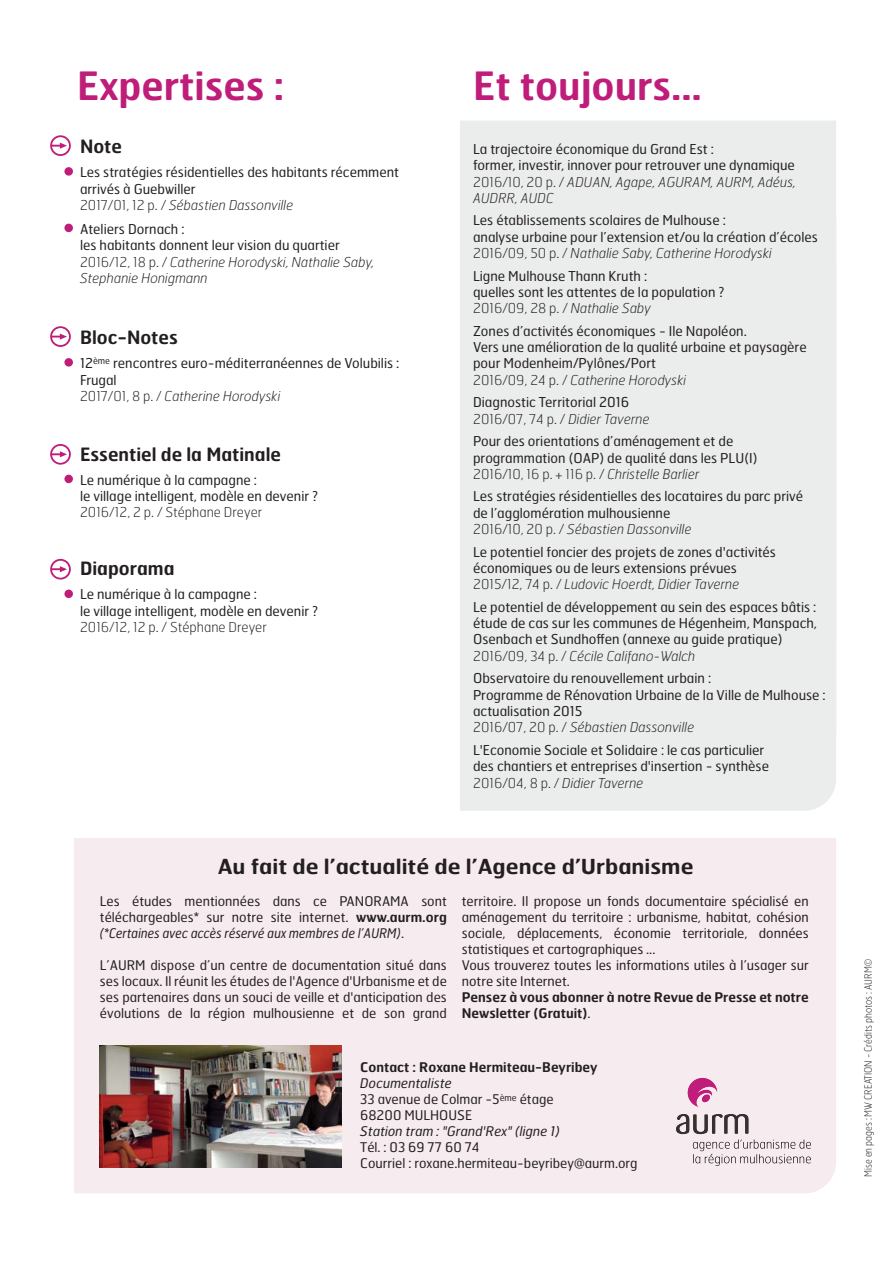
<style>
.page{position:relative;width:893px;height:1263px;background:#fff}
.page>*{position:absolute;margin:0;border:0;box-sizing:border-box;transform-origin:0 0}
.t1{font:600 39px "Hermes FB";color:#bf1d79}
.t2{font:600 20.7px "Hermes FB";color:#231f20;scale:1.09 1}
.t3{font:600 18.3px "Hermes FB";color:#231f20}
.t4{font:13.65px/16.4px "Hermes FB";color:#231f20}
.t5{font:100 13.65px "Hermes FB";color:#231f20}
.t6{font:13.35px/16px "Hermes FB";color:#231f20}
.t7{font:600 13.35px/16px "Hermes FB";color:#231f20}
.t8{font:italic 13.35px "Hermes FB";color:#231f20}
.t9{font:100 10.05px "Hermes FB";color:#231f20;scale:.91 1}
.s1{font-weight:100}
.s2{font-weight:100;font-style:italic}
.s3{font-weight:600}
.s4{font-style:italic}
.s5{font-weight:400}
</style>
<div class="page">
<div style="left:74px;top:838px;width:762px;height:355px;background:#f6ebef"></div>
<svg style="left:676px;top:1114px;width:135px;height:52px;background:#d7cdd1"></svg>
<svg style="left:688px;top:1078px;width:29px;height:29px"></svg>
<div style="left:64px;top:167px;width:9px;height:9px;background:#bf1d79;border-radius:50%"></div>
<div style="left:64px;top:224px;width:9px;height:8px;background:#bf1d79;border-radius:50%"></div>
<svg style="left:64px;top:474px;width:9px;height:10px"></svg>
<div style="left:460px;top:121px;width:376px;height:101px;background:#ebecec"></div>
<div style="left:460px;top:222px;width:376px;height:47px;background:#ebecec"></div>
<div style="left:460px;top:269px;width:376px;height:542px;background:#ebecec"></div>
<svg style="left:50px;top:135px;width:21px;height:21px"></svg>
<div style="left:64px;top:358px;width:9px;height:9px;background:#bf1d79;border-radius:50%"></div>
<svg style="left:50px;top:326px;width:21px;height:21px"></svg>
<svg style="left:50px;top:444px;width:21px;height:21px"></svg>
<svg style="left:64px;top:589px;width:9px;height:9px"></svg>
<svg style="left:50px;top:559px;width:21px;height:20px"></svg>
<img style="left:100px;top:1046px;width:241px;height:121px">
<h1 class="t1" style="left:77px;top:64px;width:208px">Expertises :</h1>
<h3 class="t3" style="left:80px;top:136px;width:44px">Note</h3>
<p class="t4" style="left:80px;top:165px;width:321px">Les stratégies résidentielles des habitants récemment arrivés à Guebwiller<br><span class="s1">2017/01, 12 p. /</span> <span class="s2">Sébastien Dassonville</span></p>
<p class="t4" style="left:80px;top:222px;width:296px">Ateliers Dornach :<br>les habitants donnent leur vision du quartier <span class="s1">2016/12, 18 p. /</span> <span class="s2">Catherine Horodyski, Nathalie Saby, Stephanie Honigmann</span></p>
<h3 class="t3" style="left:80px;top:327px;width:99px">Bloc-Notes</h3>
<p class="t4" style="left:80px;top:356px;width:321px">12<sup>ème</sup> rencontres euro-méditerranéennes de Volubilis :<br>Frugal<br><span class="s1">2017/01, 8 p. /</span> <span class="s2">Catherine Horodyski</span></p>
<h3 class="t3" style="left:80px;top:444px;width:203px">Essentiel de la Matinale</h3>
<p class="t4" style="left:80px;top:472px;width:240px">Le numérique à la campagne :<br>le village intelligent, modèle en devenir ?</p>
<p class="t5" style="left:80px;top:506px;width:184px">2016/12, 2 p. / Stéphane Dreyer</p>
<h3 class="t3" style="left:80px;top:558px;width:96px">Diaporama</h3>
<p class="t4" style="left:80px;top:587px;width:240px">Le numérique à la campagne :<br>le village intelligent, modèle en devenir ?</p>
<p class="t5" style="left:80px;top:621px;width:188px">2016/12, 12 p. / Stéphane Dreyer</p>
<h1 class="t1" style="left:473px;top:64px;width:230px">Et toujours…</h1>
<p class="t4" style="left:473px;top:142px;width:325px">La trajectoire économique du Grand Est :<br>former, investir, innover pour retrouver une dynamique <span class="s1">2016/10, 20 p. /</span> <span class="s2">ADUAN, Agape, AGURAM, AURM, Adéus, AUDRR, AUDC</span></p>
<p class="t4" style="left:473px;top:213px;width:346px">Les établissements scolaires de Mulhouse :<br>analyse urbaine pour l’extension et/ou la création d’écoles<br><span class="s1">2016/09, 50 p. /</span> <span class="s2">Nathalie Saby, Catherine Horodyski</span></p>
<p class="t4" style="left:473px;top:269px;width:253px">Ligne Mulhouse Thann Kruth :<br>quelles sont les attentes de la population ?<br><span class="s1">2016/09, 28 p. /</span> <span class="s2">Nathalie Saby</span></p>
<p class="t4" style="left:473px;top:324px;width:335px">Zones d’activités économiques - Ile Napoléon.<br>Vers une amélioration de la qualité urbaine et paysagère pour Modenheim/Pylônes/Port<br><span class="s1">2016/09, 24 p. /</span> <span class="s2">Catherine Horodyski</span></p>
<p class="t4" style="left:473px;top:395px;width:178px">Diagnostic Territorial 2016<br><span class="s1">2016/07, 74 p. /</span> <span class="s2">Didier Taverne</span></p>
<p class="t4" style="left:473px;top:434px;width:286px">Pour des orientations d’aménagement et de programmation (OAP) de qualité dans les PLU(I)<br><span class="s1">2016/10, 16 p. + 116 p. /</span> <span class="s2">Christelle Barlier</span></p>
<p class="t4" style="left:473px;top:489px;width:332px">Les stratégies résidentielles des locataires du parc privé de l’agglomération mulhousienne<br><span class="s1">2016/10, 20 p. /</span> <span class="s2">Sébastien Dassonville</span></p>
<p class="t4" style="left:473px;top:544px;width:304px">Le potentiel foncier des projets de zones d'activités économiques ou de leurs extensions prévues<br><span class="s1">2015/12, 74 p. /</span> <span class="s2">Ludovic Hoerdt, Didier Taverne</span></p>
<p class="t4" style="left:473px;top:600px;width:345px">Le potentiel de développement au sein des espaces bâtis : étude de cas sur les communes de Hégenheim, Manspach, Osenbach et Sundhoffen (annexe au guide pratique)<br><span class="s1">2016/09, 34 p. /</span> <span class="s2">Cécile Califano-Walch</span></p>
<p class="t4" style="left:473px;top:671px;width:354px">Observatoire du renouvellement urbain :<br>Programme de Rénovation Urbaine de la Ville de Mulhouse : actualisation 2015<br><span class="s1">2016/07, 20 p. /</span> <span class="s2">Sébastien Dassonville</span></p>
<p class="t4" style="left:473px;top:743px;width:298px">L'Economie Sociale et Solidaire : le cas particulier des chantiers et entreprises d'insertion - synthèse<br><span class="s1">2016/04, 8 p. /</span> <span class="s2">Didier Taverne</span></p>
<h2 class="t2" style="left:218px;top:855px;width:438px">Au fait de l’actualité de l’Agence d’Urbanisme</h2>
<p class="t6" style="left:100px;top:894px;width:348px;text-align:justify">Les études mentionnées dans ce PANORAMA sont téléchargeables* sur notre site internet. <span class="s3">www.aurm.org </span><span class="s4">(*Certaines avec accès réservé aux membres de l’AURM)</span>.</p>
<p class="t6" style="left:100px;top:958px;width:348px;text-align:justify">L’AURM dispose d’un centre de documentation situé dans ses locaux. Il réunit les études de l'Agence d'Urbanisme et de ses partenaires dans un souci de veille et d'anticipation des évolutions de la région mulhousienne et de son grand</p>
<p class="t6" style="left:462px;top:894px;width:348px">territoire. Il propose un fonds documentaire spécialisé en aménagement du territoire : urbanisme, habitat, cohésion sociale, déplacements, économie territoriale, données statistiques et cartographiques ...<br>Vous trouverez toutes les informations utiles à l’usager sur notre site Internet.</p>
<p class="t7" style="left:462px;top:989px;width:348px">Pensez à vous abonner à notre Revue de Presse et notre<br>Newsletter (Gratuit)<span class="s5">.</span></p>
<p class="t7" style="left:360px;top:1059px;width:239px">Contact : Roxane Hermiteau-Beyribey</p>
<p class="t6" style="left:360px;top:1076px;width:195px"><span class="s4">Documentaliste<br></span>33 avenue de Colmar -5<sup>ème</sup> étage<br>68200 MULHOUSE</p>
<p class="t8" style="left:360px;top:1124px;width:201px">Station tram : "Grand'Rex" (ligne 1)</p>
<p class="t6" style="left:360px;top:1140px;width:279px">Tél. : 03 69 77 60 74<br>Courriel : roxane.hermiteau-beyribey@aurm.org</p>
<p class="t9" style="left:863px;top:1177px;width:240px;rotate:-90deg">Mise en pages : MW CREATION - Crédits photos : AURM©</p>
</div>
